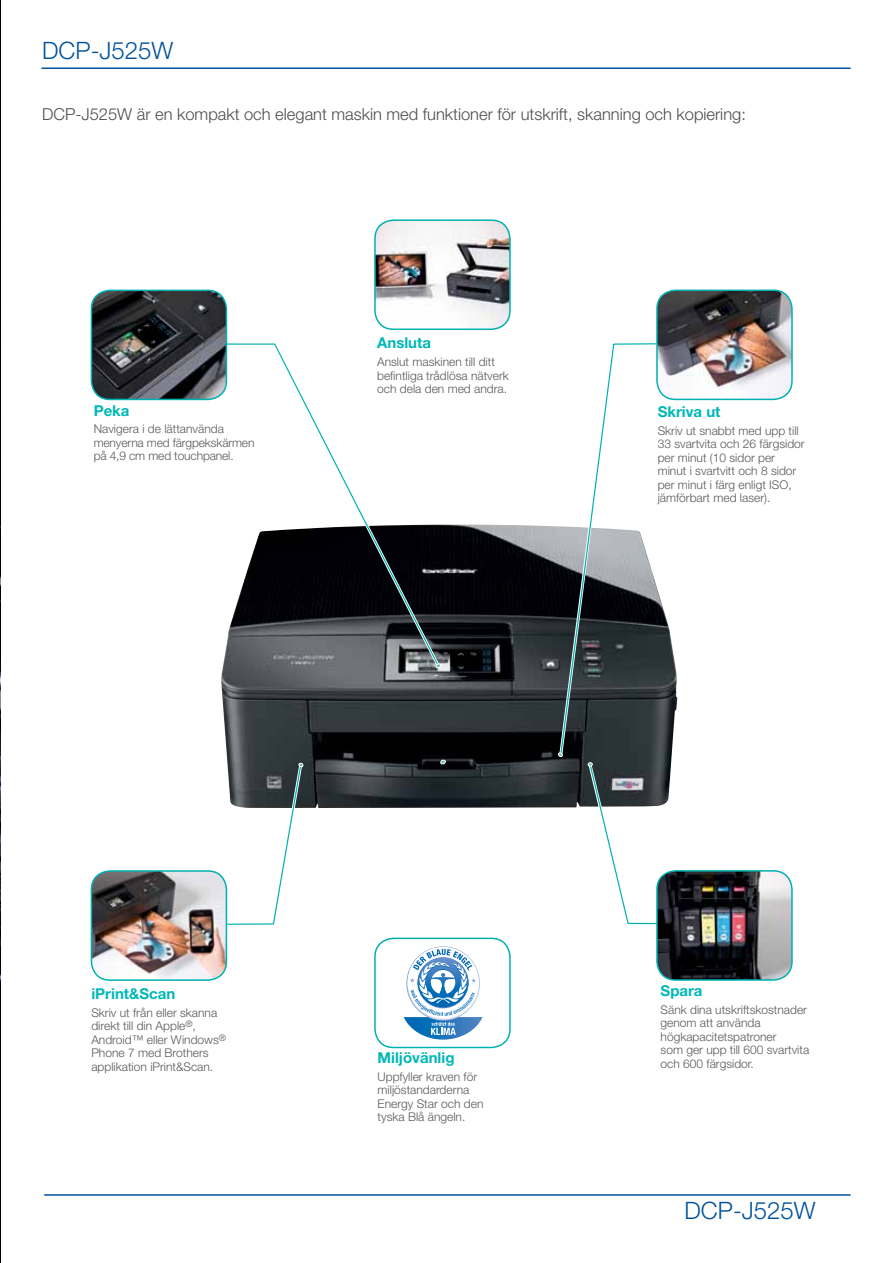
<style>
.page{position:relative;width:893px;height:1263px;background:#fff}
.page>*{position:absolute;margin:0;border:0;box-sizing:border-box;transform-origin:0 0}
.t1{font:300 24px "Helvetica Neue LT Std";color:#00529c}
.t2{font:300 16.5px "Helvetica Neue LT Std";color:#4d4d4f}
.t3{font:700 15px "Helvetica Neue LT Std";color:#00b7b7}
.t4{font:300 12px/13.5px "Helvetica Neue LT Std";color:#58595b}
</style>
<div class="page">
<div style="left:374px;top:938px;width:137px;height:110px;border:2px solid #00b1b0;border-radius:19px"></div>
<img style="left:657px;top:290px;width:135px;height:109px">
<div style="left:656px;top:290px;width:137px;height:110px;border:2px solid #00b1b0;border-radius:19px"></div>
<img style="left:91px;top:290px;width:135px;height:109px">
<div style="left:91px;top:290px;width:136px;height:110px;border:2px solid #00b1b0;border-radius:19px"></div>
<img style="left:221px;top:524px;width:456px;height:284px">
<img style="left:91px;top:871px;width:135px;height:109px">
<div style="left:91px;top:870px;width:136px;height:111px;border:2px solid #00b1b0;border-radius:19px"></div>
<svg style="left:226px;top:762px;width:78px;height:165px"></svg>
<svg style="left:226px;top:340px;width:216px;height:329px"></svg>
<svg style="left:225px;top:343px;width:214px;height:324px"></svg>
<img style="left:377px;top:222px;width:131px;height:107px">
<div style="left:374px;top:219px;width:137px;height:111px;border:2px solid #00b1b0;border-radius:19px"></div>
<img style="left:659px;top:873px;width:131px;height:105px">
<div style="left:656px;top:870px;width:137px;height:111px;border:2px solid #00b1b0;border-radius:19px"></div>
<svg style="left:435px;top:663px;width:7px;height:5px"></svg>
<hr style="left:42px;top:68px;width:808px;height:1px;background:#00529c">
<hr style="left:45px;top:1194px;width:805px;height:2px;background:#00529c">
<svg style="left:404px;top:949px;width:79px;height:91px"></svg>
<svg style="left:440px;top:759px;width:6px;height:5px"></svg>
<img style="left:0;top:0;width:1px;height:1263px">
<svg style="left:557px;top:342px;width:102px;height:584px"></svg>
<h1 class="t1" style="left:42px;top:36px;width:133px">DCP-J525W</h1>
<h2 class="t2" style="left:42px;top:104px;width:705px">DCP-J525W är en kompakt och elegant maskin med funktioner för utskrift, skanning och kopiering:</h2>
<p class="t3" style="left:94px;top:401px;width:37px">Peka</p>
<p class="t4" style="left:94px;top:422px;width:162px">Navigera i de lättanvända menyerna med färgpekskärmen på 4,9 cm med touchpanel.</p>
<p class="t3" style="left:377px;top:334px;width:55px">Ansluta</p>
<p class="t4" style="left:377px;top:355px;width:133px">Anslut maskinen till ditt befintliga trådlösa nätverk och dela den med andra.</p>
<p class="t3" style="left:658px;top:402px;width:64px">Skriva ut</p>
<p class="t4" style="left:658px;top:423px;width:148px">Skriv ut snabbt med upp till<br>33 svartvita och 26 färgsidor per minut (10 sidor per minut i svartvitt och 8 sidor per minut i färg enligt ISO, jämförbart med laser).</p>
<p class="t3" style="left:91px;top:984px;width:85px">iPrint&amp;Scan</p>
<p class="t4" style="left:91px;top:1005px;width:136px">Skriv ut från eller skanna direkt till din Apple<sup>®</sup>,<br>Android™ eller Windows<sup>®<br></sup>Phone 7 med Brothers applikation iPrint&amp;Scan.</p>
<p class="t3" style="left:378px;top:1048px;width:78px">Miljövänlig</p>
<p class="t4" style="left:378px;top:1069px;width:107px">Uppfyller kraven för miljöstandarderna<br>Energy Star och den tyska Blå ängeln.</p>
<p class="t3" style="left:661px;top:981px;width:43px">Spara</p>
<p class="t4" style="left:661px;top:1002px;width:150px">Sänk dina utskriftskostnader genom att använda högkapacitetspatroner<br>som ger upp till 600 svartvita och 600 färgsidor.</p>
<h1 class="t1" style="left:684px;top:1196px;width:133px">DCP-J525W</h1>
</div>
